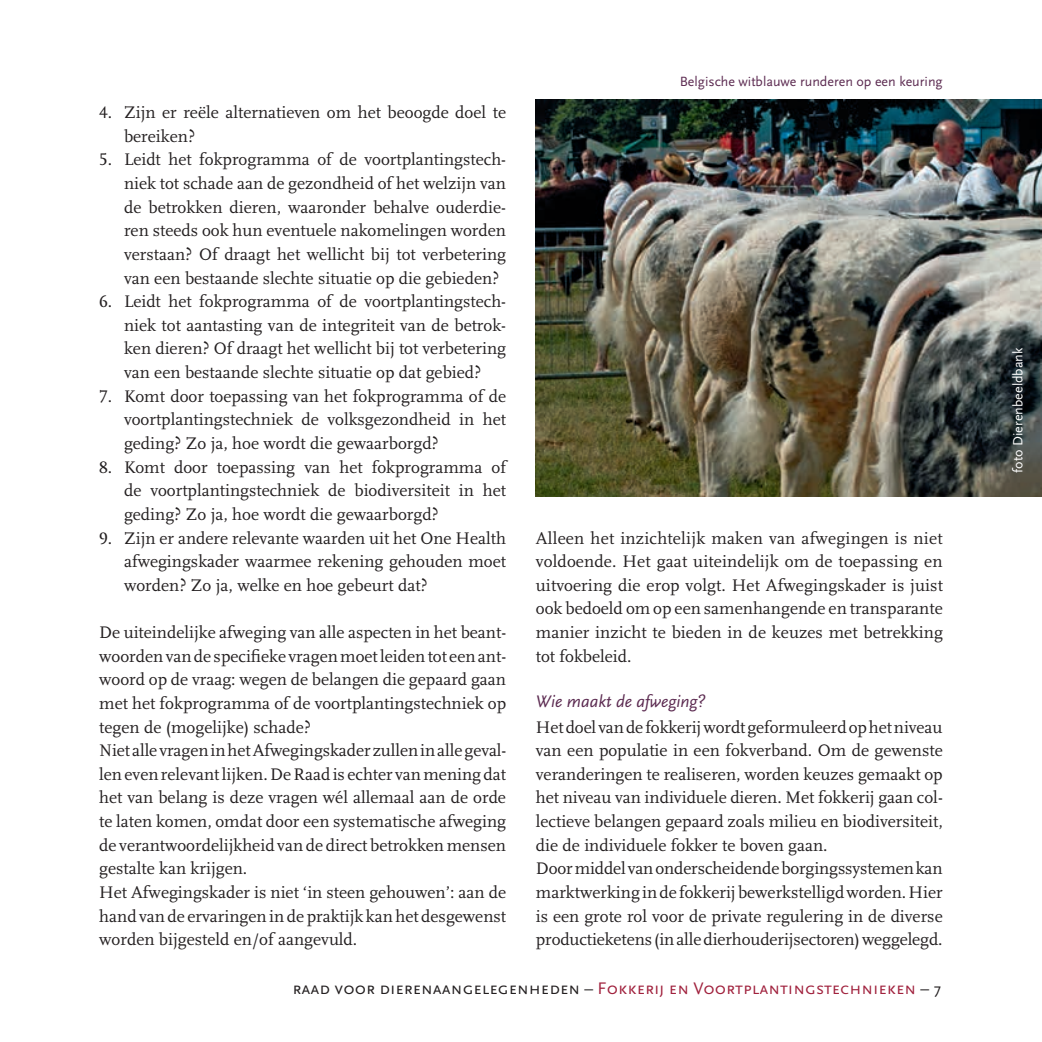
<style>
.page{position:relative;width:1042px;height:1042px;background:#fff}
.page>*{position:absolute;margin:0;border:0;box-sizing:border-box;transform-origin:0 0}
.t1{font:17.5px/23.6px "Scala";color:#231f20}
.t2{font:17.5px/23.6px "Scala LF";color:#231f20;text-align:justify}
.t3{font:17.5px "Scala Sans Caps";color:#a0213d}
.t4{font:italic 17.5px "Scala Sans LF";color:#5c2b51}
.t5{font:14px "Scala Sans";color:#5c2b51}
.t6{font:14px "Scala Sans";color:#fff}
.s1{color:#231f20}
.s2{font-size:15.75px;color:#231f20}
</style>
<div class="page">
<img style="left:536px;top:99px;width:506px;height:397px">
<p class="t2" style="left:124px;top:101px;width:383px;text-indent:-25px">4. Zijn er reële alternatieven om het beoogde doel te bereiken?</p>
<p class="t2" style="left:124px;top:148px;width:383px;text-indent:-25px">5. Leidt het fokprogramma of de voortplantingstech&shy;niek tot schade aan de gezondheid of het welzijn van de betrokken dieren, waaronder behalve ouderdie&shy;ren steeds ook hun eventuele nakomelingen worden verstaan? Of draagt het wellicht bij tot verbetering van een bestaande slechte situatie op die gebieden?</p>
<p class="t2" style="left:124px;top:290px;width:383px;text-indent:-25px">6. Leidt het fokprogramma of de voortplantingstech&shy;niek tot aantasting van de integriteit van de betrok&shy;ken dieren? Of draagt het wellicht bij tot verbetering van een bestaande slechte situatie op dat gebied?</p>
<p class="t2" style="left:124px;top:384px;width:384px;text-indent:-25px">7. Komt door toepassing van het fokprogramma of de voortplantingstechniek de volksgezondheid in het geding? Zo ja, hoe wordt die gewaarborgd?</p>
<p class="t2" style="left:124px;top:455px;width:383px;text-indent:-25px">8. Komt door toepassing van het fokprogramma of de voortplantingstechniek de biodiversiteit in het geding? Zo ja, hoe wordt die gewaarborgd?</p>
<p class="t2" style="left:124px;top:526px;width:383px;text-indent:-25px">9. Zijn er andere relevante waarden uit het One Health afwegingskader waarmee rekening gehouden moet worden? Zo ja, welke en hoe gebeurt dat?</p>
<p class="t1" style="left:99px;top:621px;width:409px">De uiteindelijke afweging van alle aspecten in het beant&shy;woorden van de specifieke vragen moet leiden tot een ant&shy;woord op de vraag: wegen de belangen die gepaard gaan met het fokprogramma of de voortplantingstechniek op tegen de (mogelijke) schade?<br>Niet alle vragen in het Afwegingskader zullen in alle geval&shy;len even relevant lijken. De Raad is echter van mening dat het van belang is deze vragen wél allemaal aan de orde te laten komen, omdat door een systematische afweging de verantwoordelijkheid van de direct betrokken mensen gestalte kan krijgen.<br>Het Afwegingskader is niet ‘in steen gehouwen’: aan de hand van de ervaringen in de praktijk kan het desgewenst worden bijgesteld en/of aangevuld.</p>
<p class="t5" style="left:680px;top:74px;width:264px">Belgische witblauwe runderen op een keuring</p>
<p class="t1" style="left:536px;top:526px;width:409px;text-align:justify">Alleen het inzichtelijk maken van afwegingen is niet voldoende. Het gaat uiteindelijk om de toepassing en uitvoering die erop volgt. Het Afwegingskader is juist ook bedoeld om op een samenhangende en transparante manier inzicht te bieden in de keuzes met betrekking tot fokbeleid.</p>
<p class="t4" style="left:536px;top:692px;width:171px">Wie maakt de afweging?</p>
<p class="t1" style="left:536px;top:715px;width:408px">Het doel van de fokkerij wordt geformuleerd op het niveau van een populatie in een fokverband. Om de gewenste veranderingen te realiseren, worden keuzes gemaakt op het niveau van individuele dieren. Met fokkerij gaan col&shy;lectieve belangen gepaard zoals milieu en biodiversiteit, die de individuele fokker te boven gaan.<br>Door middel van onderscheidende borgingssystemen kan marktwerking in de fokkerij bewerkstelligd worden. Hier is een grote rol voor de private regulering in de diverse productieketens (in alle dierhouderijsectoren) weggelegd.</p>
<p class="t3" style="left:292px;top:979px;width:650px"><span class="s1">raad voor dierenaangelegenheden –</span> Fokkerij en Voortplantingstechnieken <span class="s1">–</span> <span class="s2">7</span></p>
<p class="t6" style="left:1010px;top:473px;width:127px;rotate:-90deg">foto Dierenbeeldbank</p>
</div>
